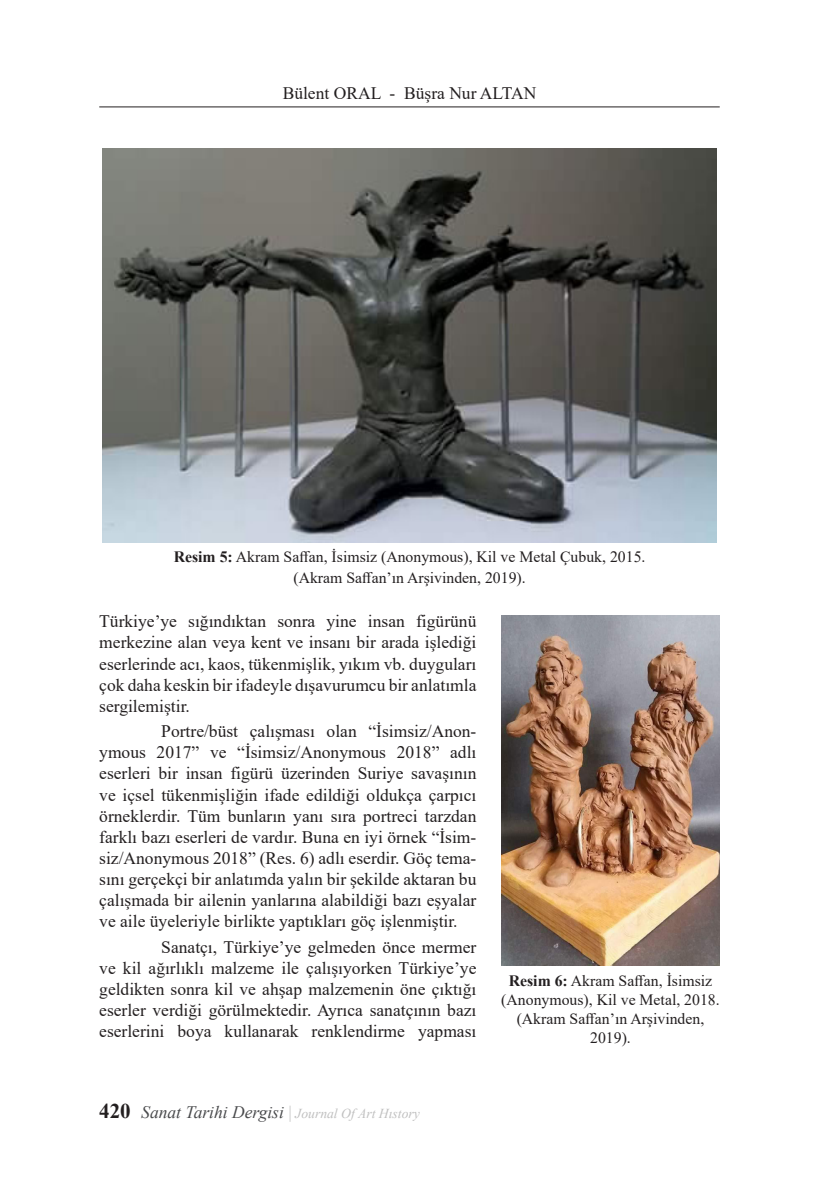
<style>
.page{position:relative;width:819px;height:1191px;background:#fff}
.page>*{position:absolute;margin:0;border:0;box-sizing:border-box;transform-origin:0 0}
.STD_-_Gövde_Metni{font:17.5px/21px "Times New Roman";color:#231f20;text-align:justify}
.STD_-_Resim_Yazıları{font:15.75px/18.9px "Times New Roman";color:#231f20;text-align:center}
.t1{font:italic 13.65px "Times New Roman";color:#c0c0c0}
.s1{font-weight:700}
.s2{font-weight:700;font-style:normal;font-size:21px;color:#231f20}
.s3{font-size:17.5px;color:#494a4c}
.s4{font-style:normal;font-size:17.5px}
</style>
<div class="page">
<hr style="left:99px;top:107px;width:620px;height:1px;background:#231f20">
<img style="left:501px;top:615px;width:218px;height:350px">
<img style="left:103px;top:149px;width:613px;height:393px">
<p class="STD_-_Gövde_Metni" style="left:283px;top:82px;width:255px">Bülent ORAL - Büşra Nur ALTAN</p>
<p class="STD_-_Resim_Yazıları" style="left:174px;top:547px;width:473px"><span class="s1">Resim 5:</span> Akram Saffan, İsimsiz (Anonymous), Kil ve Metal Çubuk, 2015.</p>
<p class="STD_-_Resim_Yazıları" style="left:293px;top:568px;width:234px">(Akram Saffan’ın Arşivinden, 2019).</p>
<p class="STD_-_Gövde_Metni" style="left:99px;top:610px;width:378px">Türkiye’ye sığındıktan sonra yine insan figürünü merkezine alan veya kent ve insanı bir arada işlediği eserlerinde acı, kaos, tükenmişlik, yıkım vb. duyguları çok daha keskin bir ifadeyle dışavurumcu bir anlatımla sergilemiştir.</p>
<p class="STD_-_Gövde_Metni" style="left:99px;top:720px;width:378px;text-indent:62px">Portre/büst çalışması olan “İsimsiz/Anon&shy;ymous 2017” ve “İsimsiz/Anonymous 2018” adlı eserleri bir insan figürü üzerinden Suriye savaşının ve içsel tükenmişliğin ifade edildiği oldukça çarpıcı örneklerdir. Tüm bunların yanı sıra portreci tarzdan farklı bazı eserleri de vardır. Buna en iyi örnek “İsim&shy;siz/Anonymous 2018” (Res. 6) adlı eserdir. Göç tema&shy;sını gerçekçi bir anlatımda yalın bir şekilde aktaran bu çalışmada bir ailenin yanlarına alabildiği bazı eşyalar ve aile üyeleriyle birlikte yaptıkları göç işlenmiştir.</p>
<p class="STD_-_Gövde_Metni" style="left:99px;top:935px;width:379px;text-indent:62px">Sanatçı, Türkiye’ye gelmeden önce mermer ve kil ağırlıklı malzeme ile çalışıyorken Türkiye’ye geldikten sonra kil ve ahşap malzemenin öne çıktığı eserler verdiği görülmektedir. Ayrıca sanatçının bazı eserlerini boya kullanarak renklendirme yapması</p>
<p class="t1" style="left:99px;top:1104px;width:322px"><span class="s2">420</span> <span class="s3">Sanat Tarihi Dergisi</span> <span class="s4">|</span> Journal Of Art Hıstory</p>
<p class="STD_-_Resim_Yazıları" style="left:501px;top:971px;width:220px"><span class="s1">Resim 6:</span> Akram Saffan, İsimsiz (Anonymous), Kil ve Metal, 2018. (Akram Saffan’ın Arşivinden,<br>2019).</p>
</div>
